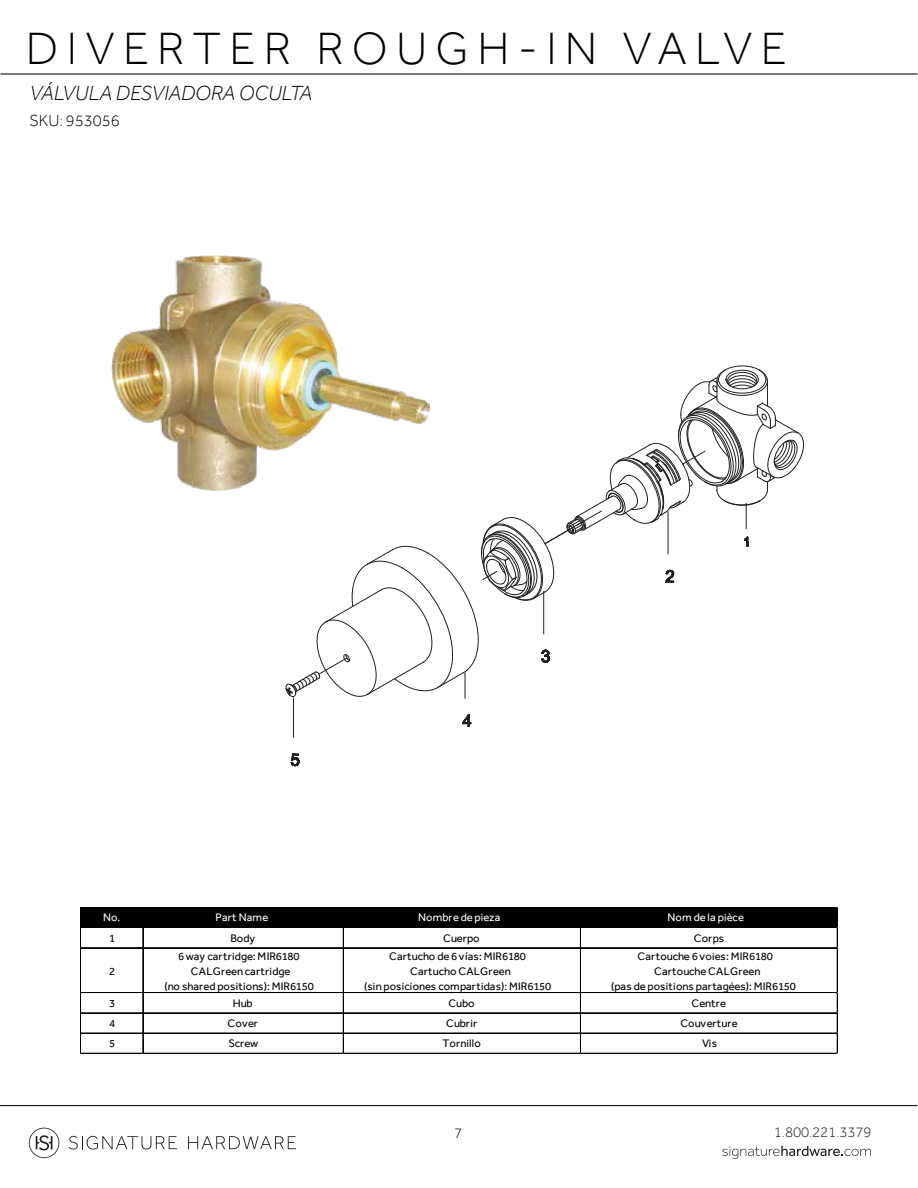
<style>
.page{position:relative;width:918px;height:1188px;background:#fff}
.page>*{position:absolute;margin:0;border:0;box-sizing:border-box;transform-origin:0 0}
.t1{font:300 46.5px "Effra";letter-spacing:.18em;color:#000}
.t2{font:italic 300 21px "Effra";color:#000}
.t3{font:300 16.5px "Effra";color:#000}
.t4{font:300 15px "Effra";letter-spacing:-.01em;color:#221f20}
.t5{font:300 15px "Effra";color:#020202}
.t6{font:11.25px/15px "Effra";letter-spacing:.005em;color:#010101;text-align:center}
.t7{font:11.25px "Effra";letter-spacing:.005em;color:#fff}
.t8{font:11.25px "Effra";letter-spacing:.03em;color:#010101}
.t9{font:11.25px "Effra";letter-spacing:.025em;color:#010101}
</style>
<div class="page">
<svg style="left:29px;top:1128px;width:30px;height:30px"></svg>
<svg style="left:69px;top:1136px;width:108px;height:14px"></svg>
<svg style="left:188px;top:1136px;width:108px;height:13px"></svg>
<hr style="left:0;top:1105px;width:917px;height:1px;background:#161718">
<svg style="left:722px;top:1146px;width:149px;height:13px"></svg>
<hr style="left:293px;top:698px;width:1px;height:39px;background:#231f20">
<svg style="left:290px;top:753px;width:10px;height:14px"></svg>
<svg style="left:285px;top:365px;width:520px;height:362px"></svg>
<img style="left:111px;top:255px;width:318px;height:235px">
<div style="left:81px;top:908px;width:757px;height:20px;background:#010101"></div>
<hr style="left:81px;top:907px;width:757px;height:1px;background:#010101">
<hr style="left:81px;top:947px;width:757px;height:1px;background:#010101">
<hr style="left:81px;top:948px;width:757px;height:1px;background:#010101">
<hr style="left:81px;top:992px;width:757px;height:1px;background:#010101">
<hr style="left:81px;top:993px;width:757px;height:1px;background:#010101">
<hr style="left:81px;top:1013px;width:757px;height:1px;background:#010101">
<hr style="left:81px;top:1033px;width:757px;height:1px;background:#010101">
<hr style="left:81px;top:907px;width:1px;height:147px;background:#010101">
<hr style="left:143px;top:908px;width:1px;height:146px;background:#010101">
<hr style="left:343px;top:908px;width:1px;height:146px;background:#010101">
<hr style="left:580px;top:908px;width:1px;height:146px;background:#010101">
<hr style="left:81px;top:1053px;width:757px;height:1px;background:#010101">
<hr style="left:837px;top:908px;width:1px;height:146px;background:#010101">
<hr style="left:0;top:73px;width:918px;height:2px;background:#151718">
<h1 class="t1" style="left:26px;top:20px;width:762px">DIVERTER ROUGH-IN VALVE</h1>
<h2 class="t2" style="left:30px;top:81px;width:284px">VÁLVULA DESVIADORA OCULTA</h2>
<h3 class="t3" style="left:30px;top:110px;width:92px">SKU: 953056</h3>
<p class="t7" style="left:103px;top:911px;width:19px">No.</p>
<p class="t7" style="left:216px;top:911px;width:54px">Part Name</p>
<p class="t7" style="left:418px;top:911px;width:83px">Nombre de pieza</p>
<p class="t7" style="left:668px;top:911px;width:78px">Nom de la pièce</p>
<p class="t6" style="left:109px;top:930px;width:8px">1</p>
<p class="t6" style="left:231px;top:930px;width:26px">Body</p>
<p class="t6" style="left:443px;top:930px;width:38px">Cuerpo</p>
<p class="t6" style="left:694px;top:930px;width:32px">Corps</p>
<p class="t6" style="left:109px;top:963px;width:8px">2</p>
<p class="t6" style="left:165px;top:948px;width:151px">6 way cartridge: MIR6180<br>CALGreen cartridge<br>(no shared positions): MIR6150</p>
<p class="t6" style="left:364px;top:948px;width:189px">Cartucho de 6 vías: MIR6180<br>Cartucho CALGreen<br>(sin posiciones compartidas): MIR6150</p>
<p class="t6" style="left:638px;top:948px;width:137px">Cartouche 6 voies: MIR6180</p>
<p class="t6" style="left:654px;top:963px;width:108px">CartoucheCALGreen</p>
<p class="t6" style="left:611px;top:978px;width:186px">(pas de positions partagées): MIR6150</p>
<p class="t6" style="left:109px;top:995px;width:8px">3</p>
<p class="t6" style="left:233px;top:995px;width:21px">Hub</p>
<p class="t6" style="left:448px;top:995px;width:28px">Cubo</p>
<p class="t6" style="left:692px;top:995px;width:36px">Centre</p>
<p class="t6" style="left:109px;top:1016px;width:8px">4</p>
<p class="t6" style="left:228px;top:1016px;width:32px">Cover</p>
<p class="t6" style="left:446px;top:1016px;width:33px">Cubrir</p>
<p class="t8" style="left:680px;top:1017px;width:59px">Couverture</p>
<p class="t6" style="left:109px;top:1036px;width:8px">5</p>
<p class="t6" style="left:228px;top:1036px;width:32px">Screw</p>
<p class="t9" style="left:442px;top:1037px;width:40px">Tornillo</p>
<p class="t6" style="left:702px;top:1036px;width:16px">Vis</p>
<h3 class="t5" style="left:454px;top:1124px;width:10px">7</h3>
<h3 class="t4" style="left:774px;top:1124px;width:99px">1.800.221.3379</h3>
</div>
